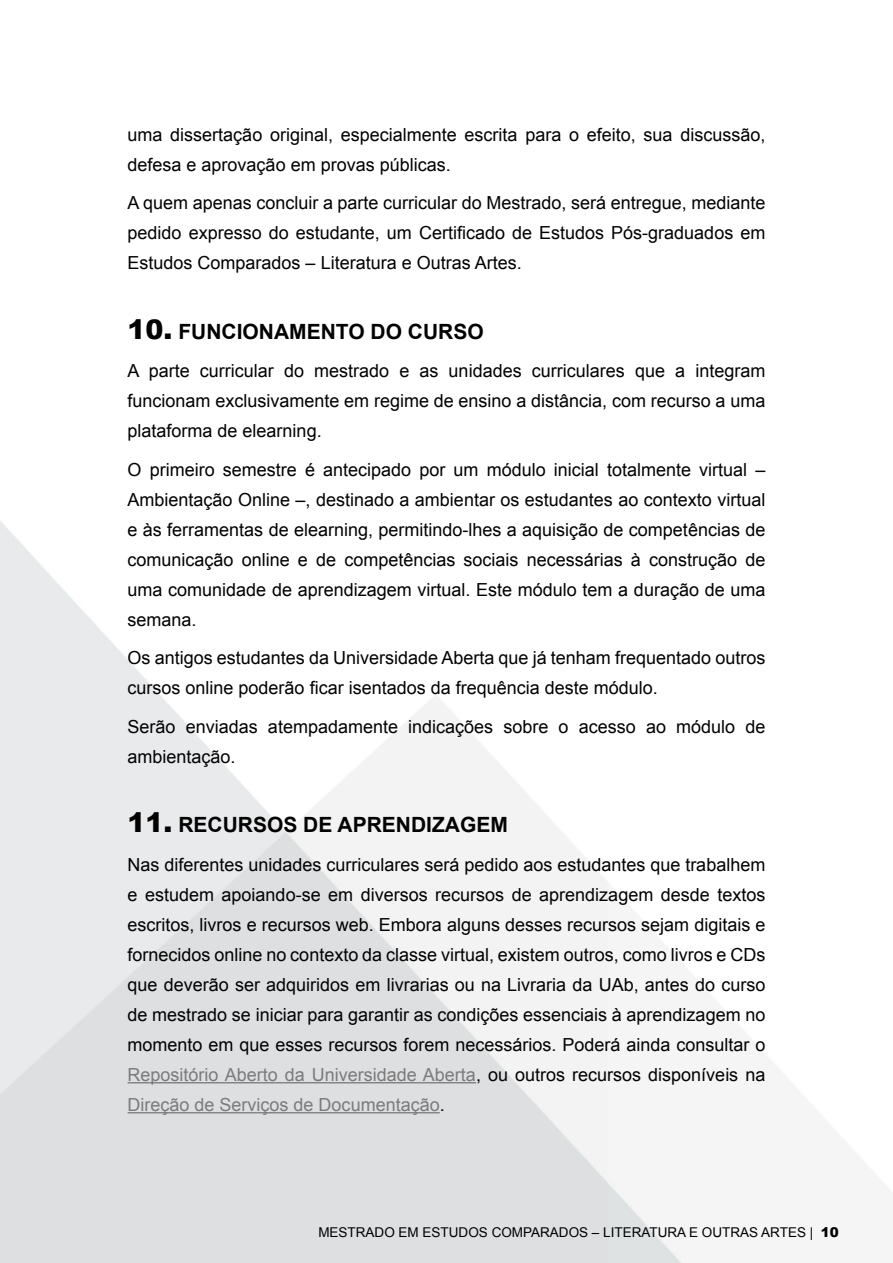
<style>
.page{position:relative;width:893px;height:1263px;background:#fff}
.page>*{position:absolute;margin:0;border:0;box-sizing:border-box;transform-origin:0 0}
.t1{font:700 21px "Arial";color:#020202}
.t2{font:18px/30px "Arial";color:#020202;text-align:justify}
.t3{font:13.5px "Arial";color:#000}
.s1{font-weight:900;font-size:27px}
.s2{color:#7b7b7b}
.s3{font-weight:900}
</style>
<div class="page">
<hr style="left:128px;top:1082px;width:348px;height:1px;background:#7b7b7b">
<hr style="left:128px;top:1112px;width:312px;height:1px;background:#7b7b7b">
<p class="t2" style="left:128px;top:120px;width:639px">uma dissertação original, especialmente escrita para o efeito, sua discussão, defesa e aprovação em provas públicas.</p>
<p class="t2" style="left:128px;top:188px;width:639px">A quem apenas concluir a parte curricular do Mestrado, será entregue, mediante pedido expresso do estudante, um Certificado de Estudos Pós-graduados em Estudos Comparados – Literatura e Outras Artes.</p>
<p class="t1" style="left:128px;top:317px;width:358px"><span class="s1">10.</span> FUNCIONAMENTO DO CURSO</p>
<p class="t2" style="left:128px;top:356px;width:639px">A parte curricular do mestrado e as unidades curriculares que a integram funcionam exclusivamente em regime de ensino a distância, com recurso a uma plataforma de elearning.</p>
<p class="t2" style="left:128px;top:455px;width:639px">O primeiro semestre é antecipado por um módulo inicial totalmente virtual – Ambientação Online –, destinado a ambientar os estudantes ao contexto virtual e às ferramentas de elearning, permitindo-lhes a aquisição de competências de comunicação online e de competências sociais necessárias à construção de uma comunidade de aprendizagem virtual. Este módulo tem a duração de uma semana.</p>
<p class="t2" style="left:128px;top:643px;width:639px">Os antigos estudantes da Universidade Aberta que já tenham frequentado outros cursos online poderão ficar isentados da frequência deste módulo.</p>
<p class="t2" style="left:128px;top:712px;width:639px">Serão enviadas atempadamente indicações sobre o acesso ao módulo de ambientação.</p>
<p class="t1" style="left:128px;top:811px;width:382px"><span class="s1">11.</span> RECURSOS DE APRENDIZAGEM</p>
<p class="t2" style="left:128px;top:850px;width:639px">Nas diferentes unidades curriculares será pedido aos estudantes que trabalhem e estudem apoiando-se em diversos recursos de aprendizagem desde textos escritos, livros e recursos web. Embora alguns desses recursos sejam digitais e fornecidos online no contexto da classe virtual, existem outros, como livros e CDs que deverão ser adquiridos em livrarias ou na Livraria da UAb, antes do curso de mestrado se iniciar para garantir as condições essenciais à aprendizagem no momento em que esses recursos forem necessários. Poderá ainda consultar o <span class="s2">Repositório Aberto da Universidade Aberta</span>, ou outros recursos disponíveis na <span class="s2">Direção de Serviços de Documentação</span>.</p>
<p class="t3" style="left:318px;top:1224px;width:522px">MESTRADO EM ESTUDOS COMPARADOS – LITERATURA E OUTRAS ARTES | <span class="s3">10</span></p>
</div>
